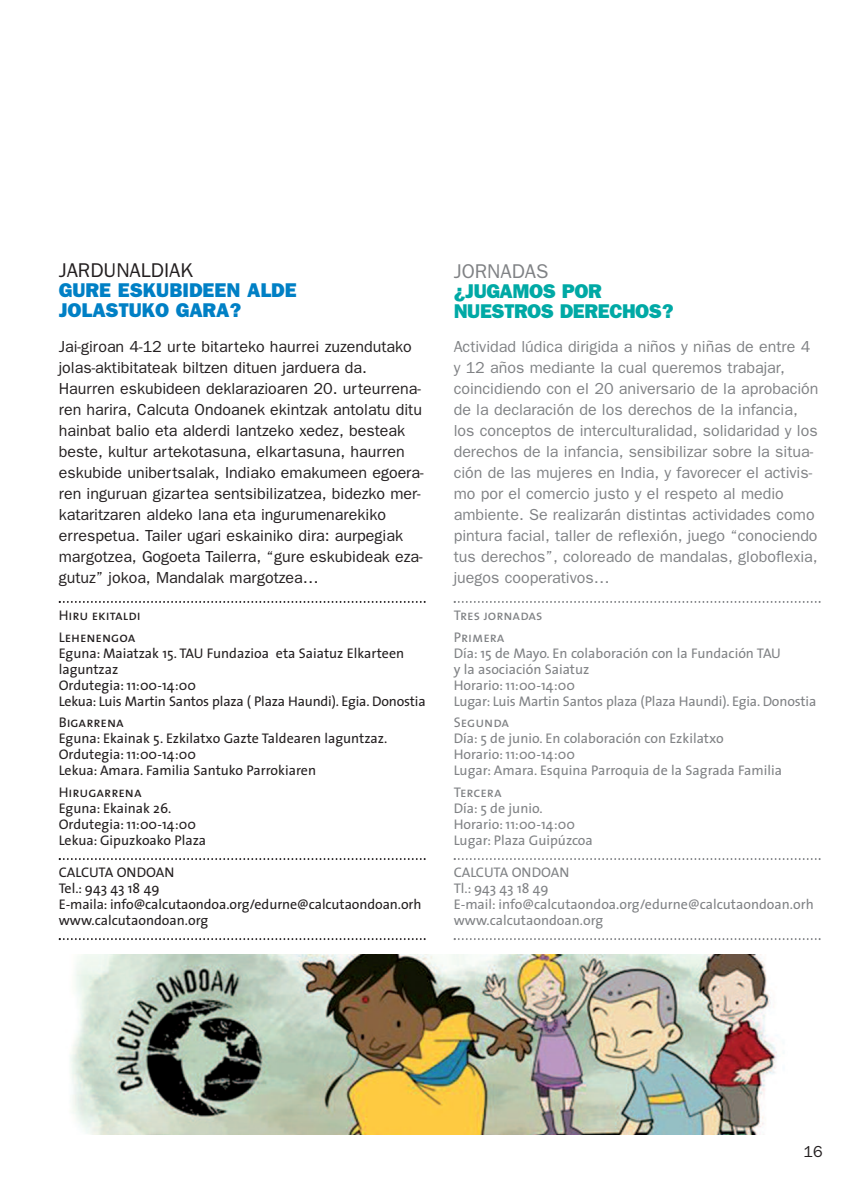
<style>
.page{position:relative;width:851px;height:1191px;background:#fff}
.page>*{position:absolute;margin:0;border:0;box-sizing:border-box;transform-origin:0 0}
.t1{font:800 20px/20px "Franklin Gothic";color:#0080c5}
.t2{font:800 20px/20px "Franklin Gothic";letter-spacing:-.02em;color:#00a9a5}
.t3{font:20px "Franklin Gothic";color:#231f20}
.t4{font:20px "Franklin Gothic";color:#808285}
.t5{font:16px/21px "Franklin Gothic";color:#231f20}
.t6{font:16px/21px "Franklin Gothic";color:#808285}
.t7{font:14px/16px "The Sans";color:#231f20}
.t8{font:14px/16px "The Sans";color:#808285}
.t9{font:14px/21.6px "The Sans Caps";color:#231f20}
.t10{font:14px/21.6px "The Sans Caps";color:#808285}
</style>
<div class="page">
<img style="left:70px;top:955px;width:714px;height:179px">
<svg style="left:59px;top:601px;width:366px;height:2px"></svg>
<svg style="left:59px;top:858px;width:366px;height:2px"></svg>
<svg style="left:59px;top:938px;width:366px;height:2px"></svg>
<svg style="left:453px;top:601px;width:367px;height:2px"></svg>
<svg style="left:453px;top:858px;width:367px;height:2px"></svg>
<svg style="left:453px;top:938px;width:367px;height:2px"></svg>
<p class="t3" style="left:59px;top:258px;width:136px">JARDUNALDIAK</p>
<p class="t1" style="left:59px;top:280px;width:240px">GURE ESKUBIDEEN ALDE<br>JOLASTUKO GARA?</p>
<p class="t5" style="left:59px;top:336px;width:366px">Jai-giroan 4-12 urte bitarteko haurrei zuzendutako jolas-aktibitateak biltzen dituen jarduera da.<br>Haurren eskubideen deklarazioaren 20. urteurrena&shy;ren harira, Calcuta Ondoanek ekintzak antolatu ditu hainbat balio eta alderdi lantzeko xedez, besteak beste, kultur artekotasuna, elkartasuna, haurren eskubide unibertsalak, Indiako emakumeen egoera&shy;ren inguruan gizartea sentsibilizatzea, bidezko mer&shy;kataritzaren aldeko lana eta ingurumenarekiko errespetua. Tailer ugari eskainiko dira: aurpegiak margotzea, Gogoeta Tailerra, “gure eskubideak eza&shy;gutuz” jokoa, Mandalak margotzea…</p>
<p class="t9" style="left:59px;top:606px;width:83px">Hiru ekitaldi<br>Lehenengoa</p>
<p class="t7" style="left:59px;top:646px;width:368px">Eguna: Maiatzak 15. TAU Fundazioa eta Saiatuz Elkarteen laguntzaz<br>Ordutegia: 11:00-14:00<br>Lekua: Luis Martin Santos plaza ( Plaza Haundi). Egia. Donostia</p>
<p class="t9" style="left:59px;top:713px;width:67px">Bigarrena</p>
<p class="t7" style="left:59px;top:732px;width:330px">Eguna: Ekainak 5. Ezkilatxo Gazte Taldearen laguntzaz.<br>Ordutegia: 11:00-14:00<br>Lekua: Amara. Familia Santuko Parrokiaren</p>
<p class="t9" style="left:59px;top:783px;width:84px">Hirugarrena</p>
<p class="t7" style="left:59px;top:801px;width:149px">Eguna: Ekainak 26.<br>Ordutegia: 11:00-14:00<br>Lekua: Gipuzkoako Plaza</p>
<p class="t7" style="left:59px;top:865px;width:364px">CALCUTA ONDOAN<br>Tel.: 943 43 18 49<br>E-maila: info@calcutaondoa.org/edurne@calcutaondoan.orh www.calcutaondoan.org</p>
<p class="t4" style="left:453px;top:259px;width:96px">JORNADAS</p>
<p class="t2" style="left:453px;top:281px;width:221px">¿JUGAMOS POR<br>NUESTROS DERECHOS?</p>
<p class="t6" style="left:453px;top:336px;width:366px">Actividad lúdica dirigida a niños y niñas de entre 4 y 12 años mediante la cual queremos trabajar, coincidiendo con el 20 aniversario de la aprobación de la declaración de los derechos de la infancia, los conceptos de interculturalidad, solidaridad y los derechos de la infancia, sensibilizar sobre la situa&shy;ción de las mujeres en India, y favorecer el activis&shy;mo por el comercio justo y el respeto al medio ambiente. Se realizarán distintas actividades como pintura facial, taller de reflexión, juego “conociendo tus derechos”, coloreado de mandalas, globoflexia, juegos cooperativos…</p>
<p class="t10" style="left:453px;top:606px;width:90px">Tres jornadas<br>Primera</p>
<p class="t8" style="left:453px;top:646px;width:364px">Día: 15 de Mayo. En colaboración con la Fundación TAU<br>y la asociación Saiatuz<br>Horario: 11:00-14:00<br>Lugar: Luis Martin Santos plaza (Plaza Haundi). Egia. Donostia</p>
<p class="t10" style="left:453px;top:713px;width:57px">Segunda</p>
<p class="t8" style="left:453px;top:732px;width:330px">Día: 5 de junio. En colaboración con Ezkilatxo<br>Horario: 11:00-14:00<br>Lugar: Amara. Esquina Parroquia de la Sagrada Familia</p>
<p class="t10" style="left:453px;top:783px;width:50px">Tercera</p>
<p class="t8" style="left:453px;top:801px;width:141px">Día: 5 de junio.<br>Horario: 11:00-14:00<br>Lugar: Plaza Guipúzcoa</p>
<p class="t8" style="left:453px;top:865px;width:361px">CALCUTA ONDOAN<br>Tl.: 943 43 18 49<br>E-mail: info@calcutaondoa.org/edurne@calcutaondoan.orh www.calcutaondoan.org</p>
<p class="t5" style="left:803px;top:1140px;width:21px">16</p>
</div>
